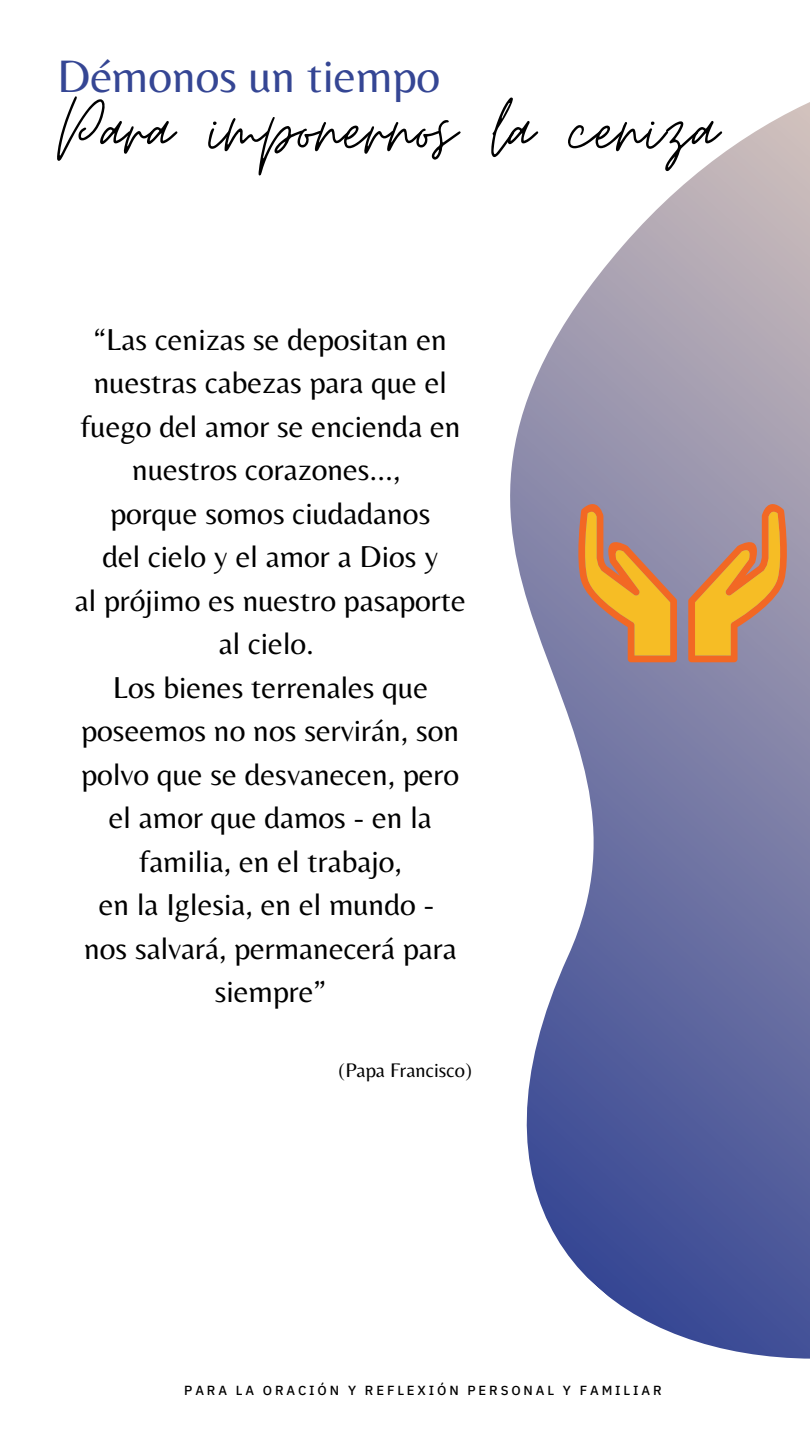
<style>
.page{position:relative;width:810px;height:1440px;background:#fff}
.page>*{position:absolute;margin:0;border:0;box-sizing:border-box;transform-origin:0 0}
.t1{font:93.2px "Moon Time";color:#000}
.t2{font:47.4px "Belleza";color:#354694}
.t3{font:31.5px/43.5px "Belleza";color:#000;text-align:center}
.t4{font:20.5px "Belleza";color:#000}
.t5{font:500 13.1px "IBM Plex Sans Hebrew";letter-spacing:.22em;color:#000}
</style>
<div class="page">
<svg style="left:510px;top:102px;width:300px;height:1257px"></svg>
<svg style="left:578px;top:504px;width:99px;height:158px;background:#c09165"></svg>
<svg style="left:688px;top:504px;width:99px;height:158px;background:#c69565"></svg>
<h2 class="t2" style="left:57px;top:48px;width:385px">Démonos un tiempo</h2>
<h1 class="t1" style="left:57px;top:73px;width:662px">Para imponernos la ceniza</h1>
<p class="t3" style="left:75px;top:317px;width:393px">“Las cenizas se depositan en nuestras cabezas para que el fuego del amor se encienda en nuestros corazones…,<br>porque somos ciudadanos<br>del cielo y el amor a Dios y<br>al prójimo es nuestro pasaporte al cielo.<br>Los bienes terrenales que poseemos no nos servirán, son polvo que se desvanecen, pero el amor que damos - en la familia, en el trabajo,<br>en la Iglesia, en el mundo -<br>nos salvará, permanecerá para siempre”</p>
<p class="t4" style="left:339px;top:1058px;width:135px">(Papa Francisco)</p>
<p class="t5" style="left:184px;top:1382px;width:479px">PARA LA ORACIÓN Y REFLEXIÓN PERSONAL Y FAMILIAR</p>
</div>
